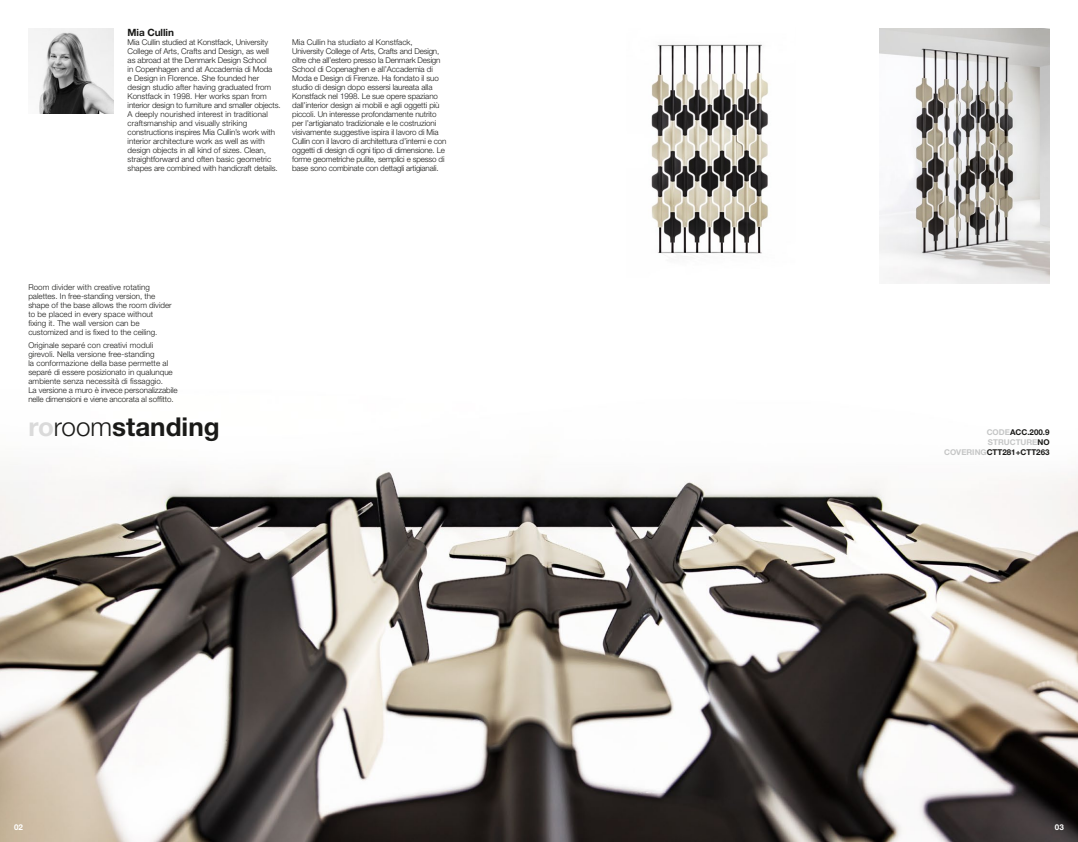
<style>
.page{position:relative;width:1078px;height:842px;background:#fff}
.page>*{position:absolute;margin:0;border:0;box-sizing:border-box;transform-origin:0 0}
.t1{font:700 26px "Helvetica Neue";color:#1a1a18}
.t2{font:700 10px "Helvetica Neue";letter-spacing:-.01em;color:#1a1a18}
.t3{font:300 8px/9px "Helvetica Neue";letter-spacing:-.01em;color:#1a1a18}
.t4{font:300 8px/9px "Helvetica Neue";letter-spacing:.01em;color:#1a1a18}
.t5{font:700 8px/10px "Helvetica Neue";color:#1a1a18;text-align:right}
.t6{font:700 8px "Helvetica Neue";color:#fff}
.s1{color:#dadada}
.s2{font-weight:300}
.s3{color:#c5c6c6}
</style>
<div class="page">
<img style="left:0;top:472px;width:1077px;height:370px">
<img style="left:651px;top:44px;width:118px;height:210px">
<img style="left:28px;top:28px;width:85px;height:85px">
<img style="left:879px;top:28px;width:170px;height:255px">
<p class="t2" style="left:128px;top:26px;width:48px">Mia Cullin</p>
<p class="t3" style="left:128px;top:38px;width:155px">Mia Cullin studied at Konstfack, University College of Arts, Crafts and Design, as well<br>as abroad at the Denmark Design School<br>in Copenhagen and at Accademia di Moda<br>e Design in Florence. She founded her design studio after having graduated from Konstfack in 1998. Her works span from interior design to furniture and smaller objects.<br>A deeply nourished interest in traditional craftsmanship and visually striking constructions inspires Mia Cullin’s work with interior architecture work as well as with design objects in all kind of sizes. Clean, straightforward and often basic geometric shapes are combined with handicraft details.</p>
<p class="t3" style="left:292px;top:38px;width:156px">Mia Cullin ha studiato al Konstfack,<br>University College of Arts, Crafts and Design, oltre che all’estero presso la Denmark Design School di Copenaghen e all’Accademia di Moda e Design di Firenze. Ha fondato il suo studio di design dopo essersi laureata alla Konstfack nel 1998. Le sue opere spaziano dall’interior design ai mobili e agli oggetti più piccoli. Un interesse profondamente nutrito per l’artigianato tradizionale e le costruzioni visivamente suggestive ispira il lavoro di Mia Cullin con il lavoro di architettura d’interni e con oggetti di design di ogni tipo di dimensione. Le forme geometriche pulite, semplici e spesso di base sono combinate con dettagli artigianali.</p>
<p class="t3" style="left:28px;top:282px;width:145px">Room divider with creative rotating palettes. In free-standing version, the shape of the base allows the room divider to be placed in every space without fixing it. The wall version can be customized and is fixed to the ceiling.</p>
<p class="t4" style="left:28px;top:340px;width:151px">Originale separé con creativi moduli girevoli. Nella versione free-standing<br>la conformazione della base permette al separé di essere posizionato in qualunque ambiente senza necessità di fissaggio.<br>La versione a muro è invece personalizzabile nelle dimensioni e viene ancorata al soffitto.</p>
<h1 class="t1" style="left:28px;top:410px;width:193px"><span class="s1">ro</span><span class="s2">room</span>standing</h1>
<p class="t5" style="left:943px;top:427px;width:107px"><span class="s3">CODE</span>ACC.200.9<br><span class="s3">STRUCTURE</span>NO<br><span class="s3">COVERING</span>CTT281+CTT263</p>
<p class="t6" style="left:14px;top:823px;width:10px">02</p>
<p class="t6" style="left:1054px;top:823px;width:10px">03</p>
</div>
